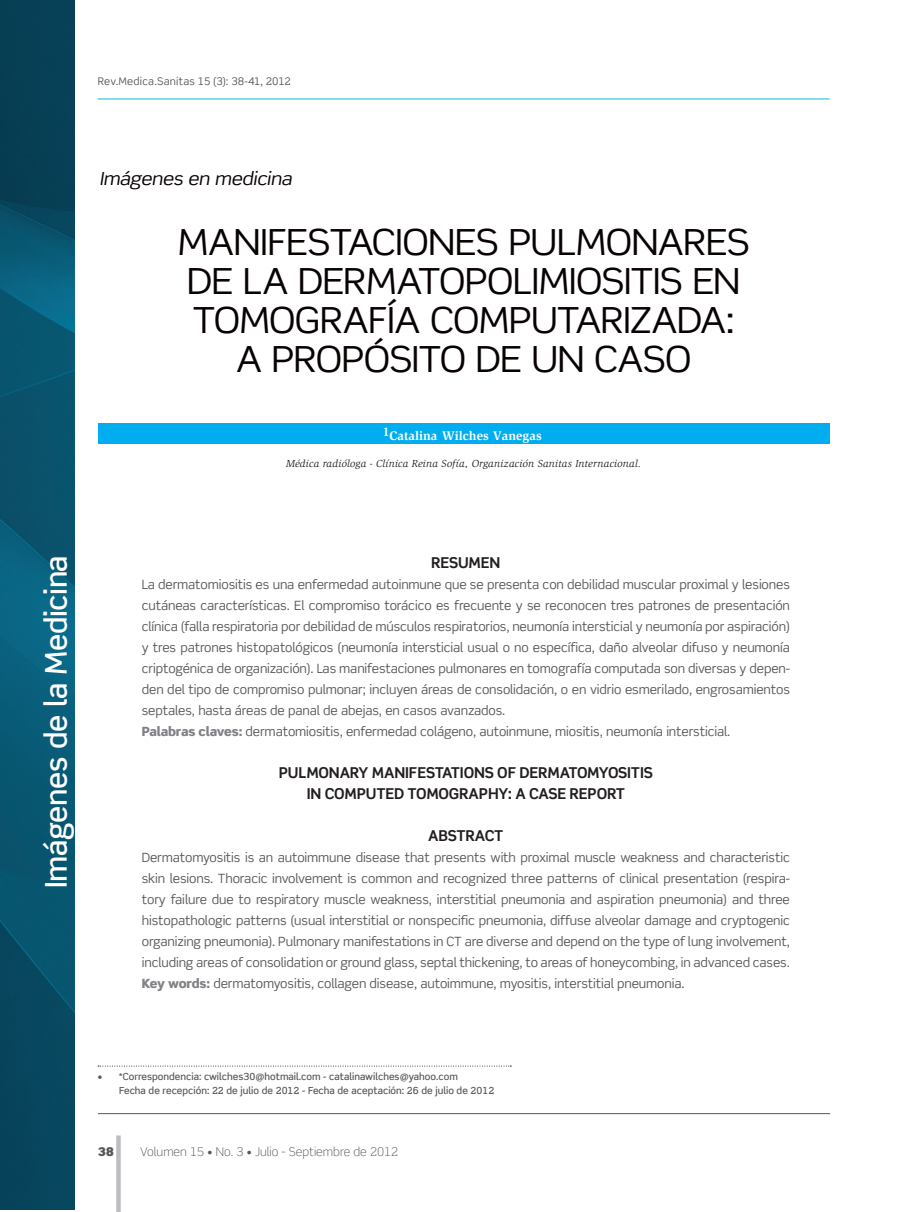
<style>
.page{position:relative;width:915px;height:1212px;background:#fff}
.page>*{position:absolute;margin:0;border:0;box-sizing:border-box;transform-origin:0 0}
.t1{font:36px/39px "Scene Std";letter-spacing:-.025em;color:#080302;text-align:center;scale:1.07 1}
.t2{font:500 30px "Scene Std";letter-spacing:-.015em;color:#fff}
.t3{font:italic 18px "Scene Std";letter-spacing:-.02em;color:#080302;scale:1.07 1}
.t4{font:700 15px/21px "Scene Std";letter-spacing:-.01em;color:#231f20;text-align:center}
.t5{font:12.75px/21px "Scene Std";letter-spacing:-.01em;color:#57585a}
.t6{font:700 12.75px "Slimbach Std";color:#fff}
.t7{font:300 12px "Scene Std";color:#57585a}
.t8{font:900 12px "Scene Std";color:#57585a}
.t9{font:italic 10.5px "Slimbach Std";letter-spacing:.015em;color:#231f20}
.t10{font:10.5px "Scene Std";letter-spacing:.02em;color:#57585a}
.t11{font:500 9.75px/13.5px "Scene Std";color:#57585a}
.s1{font-style:inherit}
.s2{font-weight:900;color:#808285}
</style>
<div class="page">
<div style="left:116px;top:1135px;width:5px;height:77px;background:#bcbdc0"></div>
<hr style="left:97px;top:99px;width:732px;height:1px;background:#02bce5">
<hr style="left:98px;top:1113px;width:731px;height:1px;background:#57585a">
<svg style="left:98px;top:1066px;width:413px;height:1px"></svg>
<div style="left:98px;top:423px;width:731px;height:21px;background:#00aeef"></div>
<img style="left:0;top:0;width:74px;height:1209px">
<p class="t10" style="left:98px;top:75px;width:194px">Rev.Medica.Sanitas <span class="s1">15 (3): 38-41, 2012</span></p>
<h3 class="t3" style="left:99px;top:167px;width:181px">Imágenes en medicina</h3>
<h1 class="t1" style="left:177px;top:222px;width:536px">MANIFESTACIONES PULMONARES<br>DE LA DERMATOPOLIMIOSITIS EN<br>TOMOGRAFÍA COMPUTARIZADA:<br>A PROPÓSITO DE UN CASO</h1>
<p class="t6" style="left:382px;top:428px;width:160px">1Catalina Wilches Vanegas</p>
<p class="t9" style="left:286px;top:458px;width:356px">Médica radióloga - Clínica Reina Sofía, Organización Sanitas Internacional.</p>
<h2 class="t2" style="left:37px;top:888px;width:335px;rotate:-90deg">Imágenes de la Medicina</h2>
<p class="t4" style="left:431px;top:552px;width:71px">RESUMEN</p>
<p class="t5" style="left:142px;top:574px;width:649px">La dermatomiositis es una enfermedad autoinmune que se presenta con debilidad muscular proximal y lesiones cutáneas características. El compromiso torácico es frecuente y se reconocen tres patrones de presentación clínica (falla respiratoria por debilidad de músculos respiratorios, neumonía intersticial y neumonía por aspiración) y tres patrones histopatológicos (neumonía intersticial usual o no específica, daño alveolar difuso y neumonía criptogénica de organización). Las manifestaciones pulmonares en tomografía computada son diversas y depen&shy;den del tipo de compromiso pulmonar; incluyen áreas de consolidación, o en vidrio esmerilado, engrosamientos septales, hasta áreas de panal de abejas, en casos avanzados.<br><span class="s2">Palabras claves:</span> dermatomiositis, enfermedad colágeno, autoinmune, miositis, neumonía intersticial.</p>
<p class="t4" style="left:279px;top:762px;width:375px">PULMONARY MANIFESTATIONS OF DERMATOMYOSITIS<br>IN COMPUTED TOMOGRAPHY: A CASE REPORT</p>
<p class="t4" style="left:428px;top:825px;width:77px">ABSTRACT</p>
<p class="t5" style="left:142px;top:847px;width:649px;text-align:justify">Dermatomyositis is an autoimmune disease that presents with proximal muscle weakness and characteristic skin lesions. Thoracic involvement is common and recognized three patterns of clinical presentation (respira&shy;tory failure due to respiratory muscle weakness, interstitial pneumonia and aspiration pneumonia) and three histopathologic patterns (usual interstitial or nonspecific pneumonia, diffuse alveolar damage and cryptogenic organizing pneumonia). Pulmonary manifestations in CT are diverse and depend on the type of lung involvement, including areas of consolidation or ground glass, septal thickening, to areas of honeycombing, in advanced cases.<br><span class="s2">Key words:</span> dermatomyositis, collagen disease, autoimmune, myositis, interstitial pneumonia.</p>
<p class="t11" style="left:119px;top:1070px;width:376px;text-indent:-21px">• *Correspondencia: cwilches30@hotmail.com - catalinawilches@yahoo.com<br>Fecha de recepción: 22 de julio de 2012 - Fecha de aceptación: 26 de julio de 2012</p>
<p class="t8" style="left:98px;top:1144px;width:18px">38</p>
<p class="t7" style="left:140px;top:1144px;width:259px">Volumen 15 • No. 3 • Julio - Septiembre de 2012</p>
</div>
